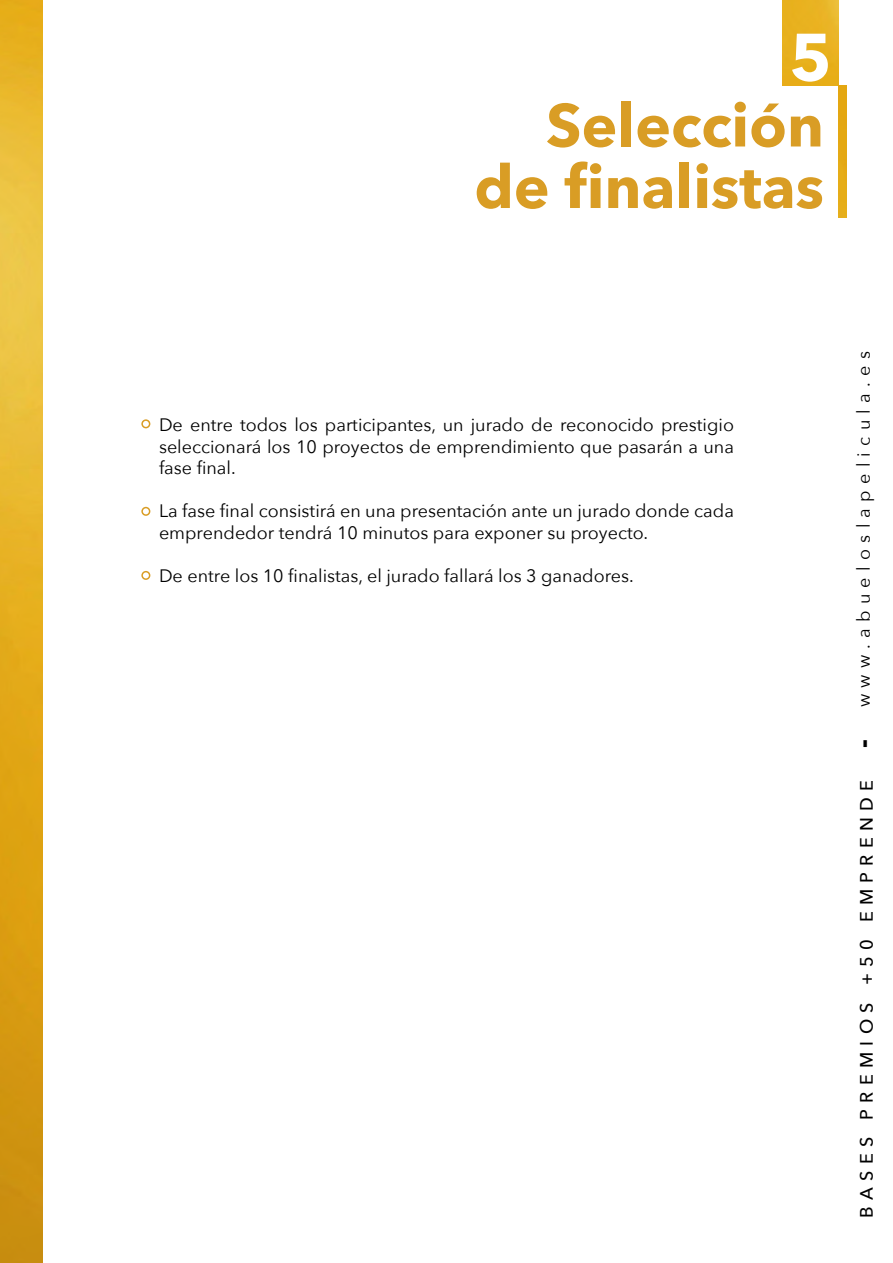
<style>
.page{position:relative;width:893px;height:1263px;background:#fff}
.page>*{position:absolute;margin:0;border:0;box-sizing:border-box;transform-origin:0 0}
.t1{font:700 66px "Avenir Next";color:#fff}
.t2{font:700 60px/61.5px "Avenir Next";color:#d99d25;text-align:right}
.t3{font:18px/21.6px "Avenir Next";color:#000;text-align:justify}
.t4{font:18px "Avenir Next";letter-spacing:.35em;color:#000}
.t5{font:500 18px "Avenir Next";letter-spacing:.35em;color:#000}
.s1{font-weight:700;font-size:27px}
</style>
<div class="page">
<img style="left:0;top:0;width:43px;height:1263px">
<img style="left:782px;top:0;width:57px;height:85px">
<img style="left:839px;top:85px;width:7px;height:133px">
<div style="left:141px;top:419px;width:9px;height:9px;border:2px solid #d99d25;border-radius:50%"></div>
<div style="left:141px;top:507px;width:9px;height:9px;border:2px solid #d99d25;border-radius:50%"></div>
<div style="left:141px;top:571px;width:9px;height:9px;border:2px solid #d99d25;border-radius:50%"></div>
<h1 class="t1" style="left:789px;top:0;width:44px">5</h1>
<h2 class="t2" style="left:474px;top:94px;width:351px">Selección de finalistas</h2>
<p class="t3" style="left:159px;top:413px;width:576px">De entre todos los participantes, un jurado de reconocido prestigio seleccionará los 10 proyectos de emprendimiento que pasarán a una fase final.</p>
<p class="t3" style="left:159px;top:500px;width:576px">La fase final consistirá en una presentación ante un jurado donde cada emprendedor tendrá 10 minutos para exponer su proyecto.</p>
<p class="t3" style="left:159px;top:564px;width:476px">De entre los 10 finalistas, el jurado fallará los 3 ganadores.</p>
<p class="t4" style="left:848px;top:707px;width:358px;rotate:-90deg">www.abueloslapelicula.es</p>
<p class="t5" style="left:851px;top:1217px;width:480px;rotate:-90deg">BASES PREMIOS +50 EMPRENDE <span class="s1">-</span></p>
</div>
